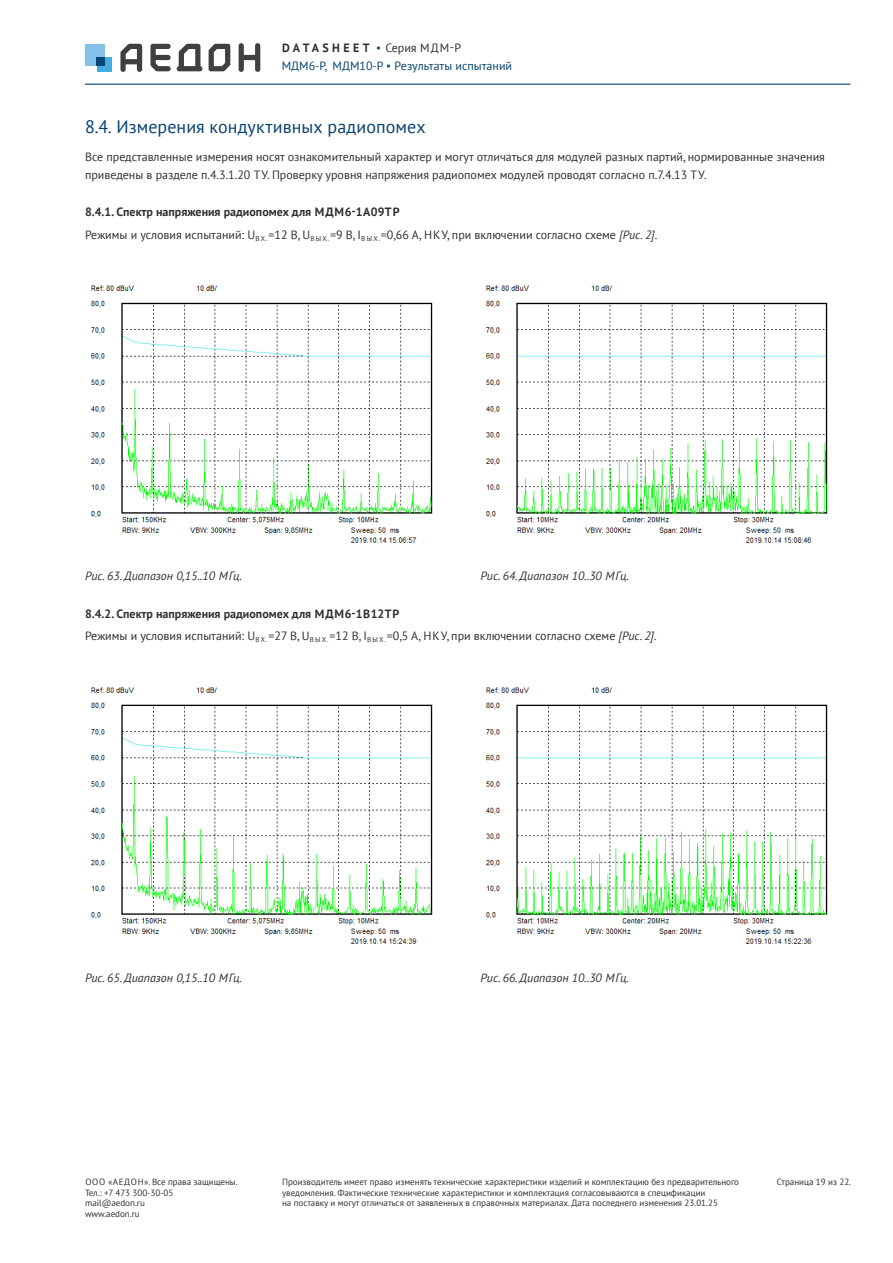
<style>
.page{position:relative;width:893px;height:1263px;background:#fff}
.page>*{position:absolute;margin:0;border:0;box-sizing:border-box;transform-origin:0 0}
.t1{font:18px "PT Sans";letter-spacing:.005em;color:#084271}
.Базовый_набор{font:12px/18px "PT Sans";color:#312f30}
.t2{font:italic 12px "PT Sans";color:#312f30}
.t3{font:700 12px "PT Sans";color:#312f30}
.t4{font:12px "PT Sans";color:#084271}
.t5{font:9px/10.8px "PT Sans";color:#312f30}
.s1{font-weight:700}
.s2{font-family:"Arial";font-weight:900;color:#084271}
.s3{font-family:"Arial";font-weight:900}
.s4{font-style:italic}
</style>
<div class="page">
<hr style="left:85px;top:84px;width:765px;height:1px;background:#084271">
<svg style="left:239px;top:43px;width:21px;height:29px"></svg>
<svg style="left:177px;top:44px;width:25px;height:27px"></svg>
<svg style="left:209px;top:44px;width:21px;height:27px"></svg>
<svg style="left:150px;top:44px;width:21px;height:27px"></svg>
<svg style="left:120px;top:44px;width:22px;height:28px"></svg>
<div style="left:85px;top:44px;width:20px;height:22px;background:#83c1e9"></div>
<div style="left:97px;top:57px;width:14px;height:14px;background:#44ace1"></div>
<div style="left:97px;top:57px;width:8px;height:9px;background:#054371"></div>
<img style="left:90px;top:285px;width:343px;height:258px">
<img style="left:485px;top:285px;width:343px;height:258px">
<img style="left:90px;top:687px;width:343px;height:257px">
<img style="left:485px;top:687px;width:343px;height:257px">
<p class="Базовый_набор" style="left:282px;top:38px;width:181px"><span class="s1">DATASHEET</span> <span class="s2">▪</span> Серия МДМ-Р</p>
<p class="t4" style="left:282px;top:58px;width:232px">МДМ6-Р, МДМ10-Р <span class="s3">▪</span> Результаты испытаний</p>
<p class="t1" style="left:85px;top:115px;width:342px">8.4. Измерения кондуктивных радиопомех</p>
<p class="Базовый_набор" style="left:85px;top:148px;width:741px">Все представленные измерения носят ознакомительный характер и могут отличаться для модулей разных партий, нормированные значения приведены в разделе п.4.3.1.20 ТУ. Проверку уровня напряжения радиопомех модулей проводят согласно п.7.4.13 ТУ.</p>
<p class="t3" style="left:85px;top:204px;width:316px">8.4.1. Спектр напряжения радиопомех для МДМ6-1А09ТР</p>
<p class="Базовый_набор" style="left:85px;top:225px;width:574px">Режимы и условия испытаний: U<sub>В</sub> <sub>Х.</sub>=12 В, U<sub>В</sub> <sub>Ы</sub> <sub>Х.</sub>=9 В, I<sub>В</sub> <sub>Ы</sub> <sub>Х.</sub>=0,66 A, НКУ, при включении согласно схеме <span class="s4">[Рис. 2]</span>.</p>
<p class="t2" style="left:85px;top:569px;width:159px">Рис. 63. Диапазон 0,15..10 МГц.</p>
<p class="t2" style="left:480px;top:569px;width:150px">Рис. 64. Диапазон 10..30 МГц.</p>
<p class="t3" style="left:85px;top:605px;width:316px">8.4.2. Спектр напряжения радиопомех для МДМ6-1В12ТР</p>
<p class="Базовый_набор" style="left:85px;top:626px;width:573px">Режимы и условия испытаний: U<sub>В</sub> <sub>Х.</sub>=27 В, U<sub>В</sub> <sub>Ы</sub> <sub>Х.</sub>=12 В, I<sub>В</sub> <sub>Ы</sub> <sub>Х.</sub>=0,5 A, НКУ, при включении согласно схеме <span class="s4">[Рис. 2]</span>.</p>
<p class="t2" style="left:85px;top:970px;width:159px">Рис. 65. Диапазон 0,15..10 МГц.</p>
<p class="t2" style="left:480px;top:970px;width:150px">Рис. 66. Диапазон 10..30 МГц.</p>
<p class="t5" style="left:282px;top:1176px;width:459px">Производитель имеет право изменять технические характеристики изделий и комплектацию без предварительного уведомления. Фактические технические характеристики и комплектация согласовываются в спецификации<br>на поставку и могут отличаться от заявленных в справочных материалах. Дата последнего изменения 23.01.25</p>
<p class="t5" style="left:85px;top:1176px;width:154px">ООО «АЕДОН». Все права защищены.</p>
<p class="t5" style="left:777px;top:1176px;width:76px">Страница 19 из 22.</p>
<p class="t5" style="left:85px;top:1187px;width:90px">Тел.: +7 473 300-30-05 mail@aedon.ru www.aedon.ru</p>
</div>
